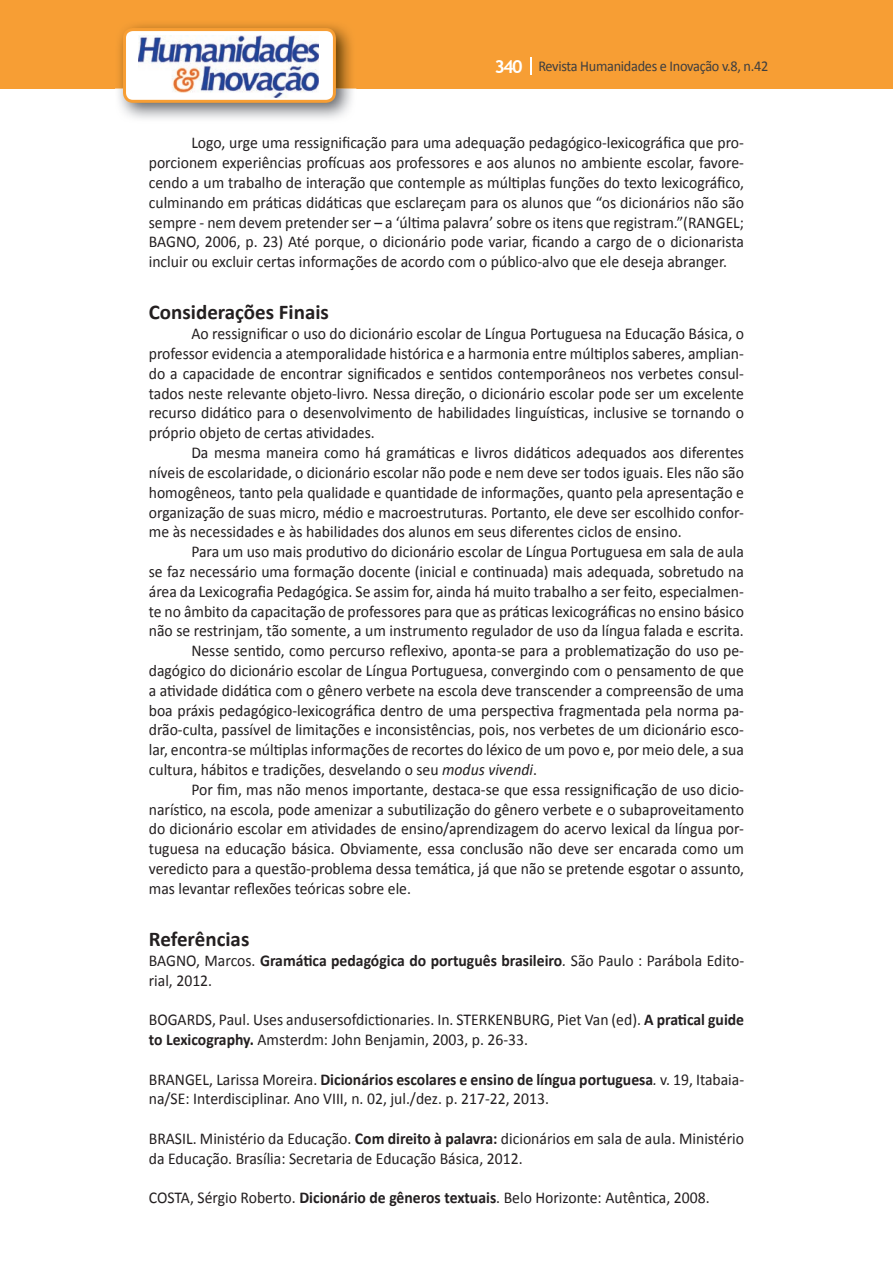
<style>
.page{position:relative;width:893px;height:1263px;background:#fff}
.page>*{position:absolute;margin:0;border:0;box-sizing:border-box;transform-origin:0 0}
.t1{font:700 21px "Calibri";color:#231f20}
.t2{font:16.5px/19.8px "Calibri";color:#231f20;scale:.95 1}
.t3{font:15px "Calibri";letter-spacing:-.02em;color:#3e3e3f;scale:.95 1}
.s1{font-family:"Trebuchet MS";font-weight:700;font-size:18px;color:#fff}
.s2{font-style:italic}
.s3{font-weight:700}
</style>
<div class="page">
<div style="left:0;top:0;width:893px;height:88px;background:#f79e34"></div>
<svg style="left:530px;top:57px;width:2px;height:18px"></svg>
<img style="left:115px;top:24px;width:241px;height:95px">
<svg style="left:123px;top:28px;width:213px;height:75px"></svg>
<p class="t3" style="left:495px;top:57px;width:290px"><span class="s1">340</span> Revista Humanidades e Inovação v.8, n.42</p>
<p class="t2" style="left:149px;top:133px;width:628px;text-align:justify;text-indent:43px">Logo, urge uma ressignificação para uma adequação pedagógico-lexicográfica que pro&shy;porcionem experiências profícuas aos professores e aos alunos no ambiente escolar, favore&shy;cendo a um trabalho de interação que contemple as múltiplas funções do texto lexicográfico, culminando em práticas didáticas que esclareçam para os alunos que “os dicionários não são sempre - nem devem pretender ser – a ‘última palavra’ sobre os itens que registram.”(RANGEL; BAGNO, 2006, p. 23) Até porque, o dicionário pode variar, ficando a cargo de o dicionarista incluir ou excluir certas informações de acordo com o público-alvo que ele deseja abranger.</p>
<p class="t1" style="left:149px;top:299px;width:182px">Considerações Finais</p>
<p class="t2" style="left:149px;top:324px;width:628px;text-align:justify;text-indent:43px">Ao ressignificar o uso do dicionário escolar de Língua Portuguesa na Educação Básica, o professor evidencia a atemporalidade histórica e a harmonia entre múltiplos saberes, amplian&shy;do a capacidade de encontrar significados e sentidos contemporâneos nos verbetes consul&shy;tados neste relevante objeto-livro. Nessa direção, o dicionário escolar pode ser um excelente recurso didático para o desenvolvimento de habilidades linguísticas, inclusive se tornando o próprio objeto de certas atividades.</p>
<p class="t2" style="left:149px;top:443px;width:628px;text-align:justify;text-indent:43px">Da mesma maneira como há gramáticas e livros didáticos adequados aos diferentes níveis de escolaridade, o dicionário escolar não pode e nem deve ser todos iguais. Eles não são homogêneos, tanto pela qualidade e quantidade de informações, quanto pela apresentação e organização de suas micro, médio e macroestruturas. Portanto, ele deve ser escolhido confor&shy;me às necessidades e às habilidades dos alunos em seus diferentes ciclos de ensino.</p>
<p class="t2" style="left:191px;top:542px;width:583px">Para um uso mais produtivo do dicionário escolar de Língua Portuguesa em sala de aula</p>
<p class="t2" style="left:149px;top:562px;width:628px">se faz necessário uma formação docente (inicial e continuada) mais adequada, sobretudo na</p>
<p class="t2" style="left:149px;top:581px;width:628px">área da Lexicografia Pedagógica. Se assim for, ainda há muito trabalho a ser feito, especialmen-</p>
<p class="t2" style="left:149px;top:601px;width:628px">te no âmbito da capacitação de professores para que as práticas lexicográficas no ensino básico</p>
<p class="t2" style="left:149px;top:621px;width:628px">não se restrinjam, tão somente, a um instrumento regulador de uso da língua falada e escrita.</p>
<p class="t2" style="left:191px;top:641px;width:583px">Nesse sentido, como percurso reflexivo, aponta-se para a problematização do uso pe-</p>
<p class="t2" style="left:149px;top:661px;width:628px">dagógico do dicionário escolar de Língua Portuguesa, convergindo com o pensamento de que</p>
<p class="t2" style="left:149px;top:680px;width:628px">a atividade didática com o gênero verbete na escola deve transcender a compreensão de uma</p>
<p class="t2" style="left:149px;top:700px;width:628px">boa práxis pedagógico-lexicográfica dentro de uma perspectiva fragmentada pela norma pa-</p>
<p class="t2" style="left:149px;top:720px;width:628px">drão-culta, passível de limitações e inconsistências, pois, nos verbetes de um dicionário esco-</p>
<p class="t2" style="left:149px;top:740px;width:628px">lar, encontra-se múltiplas informações de recortes do léxico de um povo e, por meio dele, a sua</p>
<p class="t2" style="left:149px;top:760px;width:410px">cultura, hábitos e tradições, desvelando o seu <span class="s2">modus vivendi</span>.</p>
<p class="t2" style="left:191px;top:779px;width:583px">Por fim, mas não menos importante, destaca-se que essa ressignificação de uso dicio-</p>
<p class="t2" style="left:149px;top:799px;width:628px">narístico, na escola, pode amenizar a subutilização do gênero verbete e o subaproveitamento</p>
<p class="t2" style="left:149px;top:819px;width:628px">do dicionário escolar em atividades de ensino/aprendizagem do acervo lexical da língua por-</p>
<p class="t2" style="left:149px;top:839px;width:628px">tuguesa na educação básica. Obviamente, essa conclusão não deve ser encarada como um</p>
<p class="t2" style="left:149px;top:859px;width:628px">veredicto para a questão-problema dessa temática, já que não se pretende esgotar o assunto,</p>
<p class="t2" style="left:149px;top:878px;width:277px">mas levantar reflexões teóricas sobre ele.</p>
<p class="t1" style="left:149px;top:925px;width:102px">Referências</p>
<p class="t2" style="left:149px;top:950px;width:628px">BAGNO, Marcos. <span class="s3">Gramática pedagógica do português brasileiro</span><span class="s2">.</span> São Paulo : Parábola Edito&shy;rial, 2012.</p>
<p class="t2" style="left:149px;top:1010px;width:628px">BOGARDS, Paul. Uses andusersofdictionaries. In. STERKENBURG, Piet Van (ed). <span class="s3">A pratical guide to Lexicography.</span> Amsterdm: John Benjamin, 2003, p. 26-33.</p>
<p class="t2" style="left:149px;top:1069px;width:628px">BRANGEL, Larissa Moreira. <span class="s3">Dicionários escolares e ensino de língua portuguesa</span><span class="s2">.</span> v. 19, Itabaia&shy;na/SE: Interdisciplinar. Ano VIII, n. 02, jul./dez. p. 217-22, 2013.</p>
<p class="t2" style="left:149px;top:1129px;width:628px">BRASIL. Ministério da Educação. <span class="s3">Com direito à palavra:</span> dicionários em sala de aula. Ministério da Educação. Brasília: Secretaria de Educação Básica, 2012.</p>
<p class="t2" style="left:149px;top:1188px;width:592px">COSTA, Sérgio Roberto. <span class="s3">Dicionário de gêneros textuais</span>. Belo Horizonte: Autêntica, 2008.</p>
</div>
